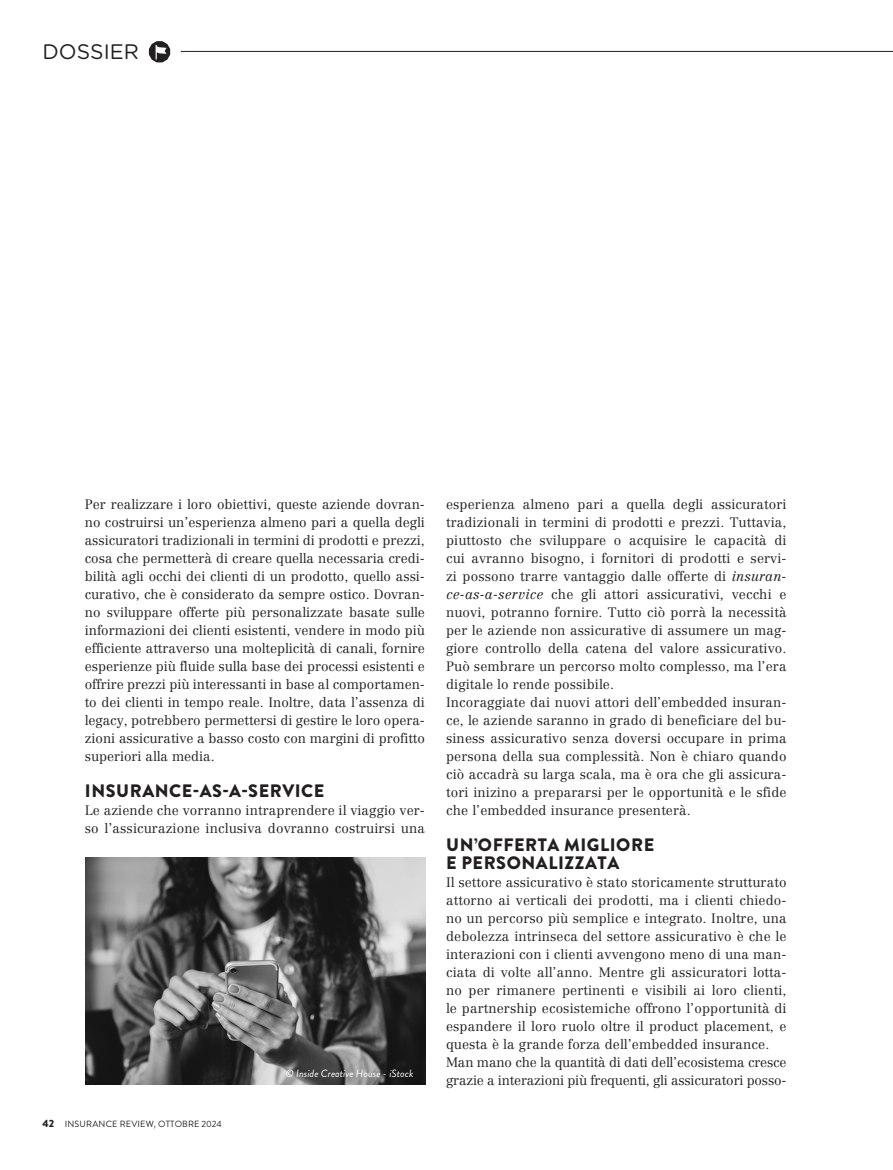
<style>
.page{position:relative;width:893px;height:1170px;background:#fff}
.page>*{position:absolute;margin:0;border:0;box-sizing:border-box;transform-origin:0 0}
.t1{font:21px "Gotham Rounded";color:#231f20}
.t2{font:900 18px/18px "Brandon Grotesque";letter-spacing:.03em;color:#231f20}
.t3{font:300 13.5px/18px "Centennial LT Std";letter-spacing:.01em;color:#231f20;text-align:justify}
.t4{font:300 13.5px/18px "Centennial LT Std";letter-spacing:-.01em;color:#231f20}
.t5{font:italic 10.5px "Brandon Grotesque";color:#fff}
.t6{font:9px "Brandon Grotesque";letter-spacing:.02em;color:#231f20}
.s1{font-weight:900;font-size:10.5px}
.s2{font-style:italic}
</style>
<div class="page">
<svg style="left:149px;top:41px;width:21px;height:21px"></svg>
<hr style="left:181px;top:51px;width:712px;height:1px;background:#231f20">
<img style="left:85px;top:857px;width:340px;height:227px">
<p class="t1" style="left:43px;top:38px;width:98px">DOSSIER</p>
<p class="t3" style="left:85px;top:495px;width:342px">Per realizzare i loro obiettivi, queste aziende dovran&shy;no costruirsi un’esperienza almeno pari a quella degli assicuratori tradizionali in termini di prodotti e prezzi, cosa che permetterà di creare quella necessaria credi&shy;bilità agli occhi dei clienti di un prodotto, quello assi&shy;curativo, che è considerato da sempre ostico. Dovran&shy;no sviluppare offerte più personalizzate basate sulle informazioni dei clienti esistenti, vendere in modo più efficiente attraverso una molteplicità di canali, fornire esperienze più fluide sulla base dei processi esistenti e offrire prezzi più interessanti in base al comportamen&shy;to dei clienti in tempo reale. Inoltre, data l’assenza di legacy, potrebbero permettersi di gestire le loro opera&shy;zioni assicurative a basso costo con margini di profitto superiori alla media.</p>
<p class="t2" style="left:85px;top:781px;width:241px">INSURANCE-AS-A-SERVICE</p>
<p class="t3" style="left:85px;top:801px;width:342px">Le aziende che vorranno intraprendere il viaggio ver&shy;so l’assicurazione inclusiva dovranno costruirsi una</p>
<p class="t6" style="left:43px;top:1117px;width:181px"><span class="s1">42</span> INSURANCE REVIEW, OTTOBRE 2024</p>
<p class="t5" style="left:286px;top:1065px;width:129px">© Inside Creative House - iStock</p>
<p class="t3" style="left:446px;top:495px;width:342px">esperienza almeno pari a quella degli assicuratori tradizionali in termini di prodotti e prezzi. Tuttavia, piuttosto che sviluppare o acquisire le capacità di cui avranno bisogno, i fornitori di prodotti e servi&shy;zi possono trarre vantaggio dalle offerte di <span class="s2">insuran&shy;ce-as-a-service</span> che gli attori assicurativi, vecchi e nuovi, potranno fornire. Tutto ciò porrà la necessità per le aziende non assicurative di assumere un mag&shy;giore controllo della catena del valore assicurativo.<br>Può sembrare un percorso molto complesso, ma l’era digitale lo rende possibile.</p>
<p class="t3" style="left:446px;top:693px;width:342px">Incoraggiate dai nuovi attori dell’embedded insuran&shy;ce, le aziende saranno in grado di beneficiare del bu&shy;siness assicurativo senza doversi occupare in prima persona della sua complessità. Non è chiaro quando ciò accadrà su larga scala, ma è ora che gli assicura&shy;tori inizino a prepararsi per le opportunità e le sfide che l’embedded insurance presenterà.</p>
<p class="t2" style="left:446px;top:835px;width:209px">UN’OFFERTA MIGLIORE<br>E PERSONALIZZATA</p>
<p class="t3" style="left:446px;top:873px;width:342px">Il settore assicurativo è stato storicamente strutturato attorno ai verticali dei prodotti, ma i clienti chiedo&shy;no un percorso più semplice e integrato. Inoltre, una debolezza intrinseca del settore assicurativo è che le interazioni con i clienti avvengono meno di una man&shy;ciata di volte all’anno. Mentre gli assicuratori lotta&shy;no per rimanere pertinenti e visibili ai loro clienti, le partnership ecosistemiche offrono l’opportunità di espandere il loro ruolo oltre il product placement, e questa è la grande forza dell’embedded insurance.</p>
<p class="t4" style="left:446px;top:1053px;width:342px">Man mano che la quantità di dati dell’ecosistema cresce grazie a interazioni più frequenti, gli assicuratori posso-</p>
</div>
